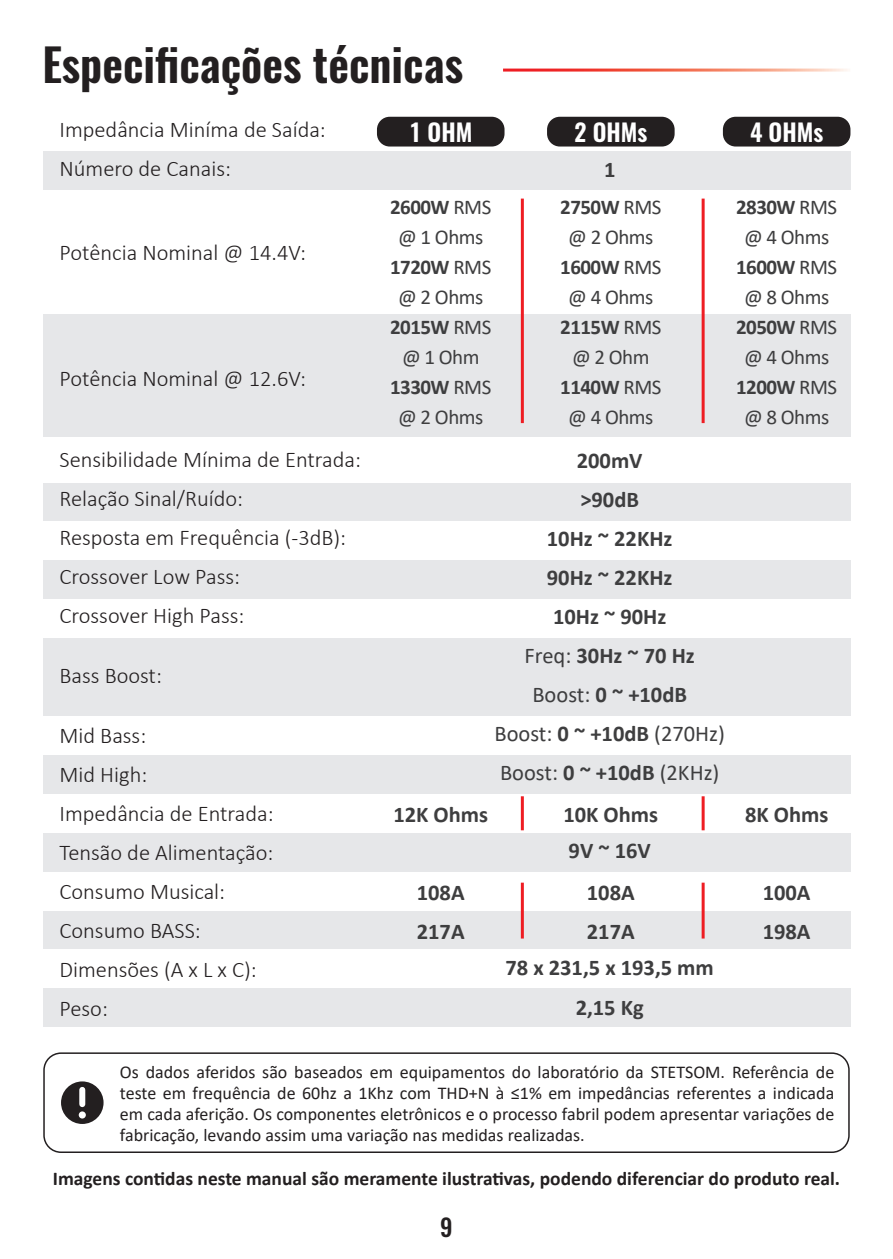
<style>
.page{position:relative;width:893px;height:1259px;background:#fff}
.page>*{position:absolute;margin:0;border:0;box-sizing:border-box;transform-origin:0 0}
.t1{font:600 45px "Oswald";color:#231f20}
.t2{font:600 24px "Oswald";color:#fff}
.t3{font:500 24px "Oswald";color:#231f20}
.t4{font:300 22.5px "Calibri";color:#231f20}
.t5{font:700 22.5px "Calibri";color:#3e3e3f}
.t6{font:22.5px "Calibri";color:#3e3e3f}
.t7{font:700 21px "Calibri";letter-spacing:-.025em;color:#3e3e3f}
.t8{font:21px "Calibri";letter-spacing:-.025em;color:#3e3e3f}
.t9{font:700 19.5px "Calibri";color:#231f20}
.t10{font:18px/21px "Calibri";color:#231f20;text-align:justify}
.s1{font-weight:400}
.s2{font-weight:700}
</style>
<div class="page">
<div style="left:43px;top:910px;width:807px;height:39px;background:#e6e7e9"></div>
<div style="left:43px;top:482px;width:807px;height:39px;background:#e6e7e9"></div>
<div style="left:43px;top:832px;width:807px;height:39px;background:#e6e7e9"></div>
<div style="left:43px;top:988px;width:807px;height:39px;background:#e6e7e9"></div>
<div style="left:43px;top:313px;width:807px;height:124px;background:#e6e7e9"></div>
<div style="left:43px;top:151px;width:807px;height:39px;background:#e6e7e9"></div>
<div style="left:43px;top:755px;width:807px;height:39px;background:#e6e7e9"></div>
<div style="left:43px;top:638px;width:807px;height:78px;background:#e6e7e9"></div>
<div style="left:43px;top:560px;width:807px;height:39px;background:#e6e7e9"></div>
<div style="left:43px;top:1052px;width:807px;height:101px;border:2px solid #231f20;border-radius:17px"></div>
<div style="left:61px;top:1081px;width:43px;height:43px;background:#231f20;border-radius:50%"></div>
<div style="left:79px;top:1089px;width:6px;height:15px;background:#fff"></div>
<div style="left:79px;top:1111px;width:7px;height:7px;background:#fff;border-radius:50%"></div>
<hr style="left:702px;top:199px;width:3px;height:224px;background:#ee1d23">
<hr style="left:521px;top:199px;width:3px;height:224px;background:#ee1d23">
<div style="left:547px;top:117px;width:128px;height:29px;background:#231f20;border-radius:13px"></div>
<div style="left:377px;top:117px;width:127px;height:29px;background:#231f20;border-radius:13px"></div>
<div style="left:723px;top:117px;width:127px;height:29px;background:#231f20;border-radius:13px"></div>
<hr style="left:521px;top:882px;width:3px;height:56px;background:#ee1d23">
<hr style="left:702px;top:882px;width:3px;height:56px;background:#ee1d23">
<hr style="left:521px;top:796px;width:3px;height:34px;background:#ee1d23">
<hr style="left:702px;top:796px;width:3px;height:34px;background:#ee1d23">
<p class="t1" style="left:43px;top:33px;width:422px">Especificações técnicas</p>
<p class="t4" style="left:60px;top:115px;width:268px">Impedância Miníma de Saída:</p>
<p class="t4" style="left:60px;top:154px;width:173px">Número de Canais:</p>
<p class="t4" style="left:60px;top:238px;width:248px">Potência Nominal @ 14.4V:</p>
<p class="t4" style="left:60px;top:364px;width:248px">Potência Nominal @ 12.6V:</p>
<p class="t4" style="left:60px;top:445px;width:303px">Sensibilidade Mínima de Entrada:</p>
<p class="t4" style="left:60px;top:484px;width:185px">Relação Sinal/Ruído:</p>
<p class="t4" style="left:60px;top:523px;width:288px">Resposta em Frequência (-3dB):</p>
<p class="t4" style="left:60px;top:562px;width:182px">Crossover Low Pass:</p>
<p class="t4" style="left:60px;top:601px;width:186px">Crossover High Pass:</p>
<p class="t4" style="left:60px;top:661px;width:104px">Bass Boost:</p>
<p class="t4" style="left:60px;top:721px;width:88px">Mid Bass:</p>
<p class="t4" style="left:60px;top:760px;width:89px">Mid High:</p>
<p class="t4" style="left:60px;top:799px;width:216px">Impedância de Entrada:</p>
<p class="t4" style="left:60px;top:838px;width:215px">Tensão de Alimentação:</p>
<p class="t4" style="left:60px;top:877px;width:167px">Consumo Musical:</p>
<p class="t4" style="left:60px;top:916px;width:143px">Consumo BASS:</p>
<p class="t4" style="left:60px;top:955px;width:199px">Dimensões (A x L x C):</p>
<p class="t4" style="left:60px;top:994px;width:50px">Peso:</p>
<p class="t2" style="left:409px;top:115px;width:65px">1 OHM</p>
<p class="t2" style="left:574px;top:115px;width:75px">2 OHMs</p>
<p class="t2" style="left:750px;top:115px;width:75px">4 OHMs</p>
<p class="t7" style="left:390px;top:192px;width:103px">2600W <span class="s1">RMS</span></p>
<p class="t8" style="left:398px;top:223px;width:87px">@ 1 Ohms</p>
<p class="t7" style="left:390px;top:252px;width:103px">1720W <span class="s1">RMS</span></p>
<p class="t8" style="left:398px;top:283px;width:87px">@ 2 Ohms</p>
<p class="t7" style="left:390px;top:312px;width:103px">2015W <span class="s1">RMS</span></p>
<p class="t8" style="left:402px;top:343px;width:79px">@ 1 Ohm</p>
<p class="t7" style="left:390px;top:372px;width:103px">1330W <span class="s1">RMS</span></p>
<p class="t8" style="left:398px;top:403px;width:87px">@ 2 Ohms</p>
<p class="t5" style="left:604px;top:154px;width:13px">1</p>
<p class="t7" style="left:560px;top:192px;width:103px">2750W <span class="s1">RMS</span></p>
<p class="t8" style="left:568px;top:223px;width:87px">@ 2 Ohms</p>
<p class="t7" style="left:560px;top:252px;width:103px">1600W <span class="s1">RMS</span></p>
<p class="t8" style="left:568px;top:283px;width:87px">@ 4 Ohms</p>
<p class="t7" style="left:560px;top:312px;width:103px">2115W <span class="s1">RMS</span></p>
<p class="t8" style="left:572px;top:343px;width:79px">@ 2 Ohm</p>
<p class="t7" style="left:560px;top:372px;width:103px">1140W <span class="s1">RMS</span></p>
<p class="t8" style="left:568px;top:403px;width:87px">@ 4 Ohms</p>
<p class="t5" style="left:577px;top:445px;width:67px">200mV</p>
<p class="t5" style="left:580px;top:484px;width:60px">&gt;90dB</p>
<p class="t5" style="left:547px;top:523px;width:127px">10Hz ~ 22KHz</p>
<p class="t5" style="left:547px;top:562px;width:127px">90Hz ~ 22KHz</p>
<p class="t5" style="left:553px;top:601px;width:115px">10Hz ~ 90Hz</p>
<p class="t5" style="left:524px;top:640px;width:172px"><span class="s1">Freq:</span> 30Hz ~ 70 Hz</p>
<p class="t5" style="left:532px;top:679px;width:156px"><span class="s1">Boost:</span> 0 ~ +10dB</p>
<p class="t6" style="left:494px;top:718px;width:232px">Boost: <span class="s2">0 ~ +10dB</span> (270Hz)</p>
<p class="t6" style="left:500px;top:757px;width:221px">Boost: <span class="s2">0 ~ +10dB</span> (2KHz)</p>
<p class="t7" style="left:736px;top:192px;width:103px">2830W <span class="s1">RMS</span></p>
<p class="t8" style="left:744px;top:223px;width:87px">@ 4 Ohms</p>
<p class="t7" style="left:736px;top:252px;width:103px">1600W <span class="s1">RMS</span></p>
<p class="t8" style="left:744px;top:283px;width:87px">@ 8 Ohms</p>
<p class="t7" style="left:736px;top:312px;width:103px">2050W <span class="s1">RMS</span></p>
<p class="t8" style="left:744px;top:343px;width:87px">@ 4 Ohms</p>
<p class="t7" style="left:736px;top:372px;width:103px">1200W <span class="s1">RMS</span></p>
<p class="t8" style="left:744px;top:403px;width:87px">@ 8 Ohms</p>
<p class="t5" style="left:393px;top:798px;width:96px">12K Ohms</p>
<p class="t5" style="left:563px;top:798px;width:96px">10K Ohms</p>
<p class="t5" style="left:745px;top:798px;width:85px">8K Ohms</p>
<p class="t5" style="left:417px;top:876px;width:49px">108A</p>
<p class="t5" style="left:417px;top:915px;width:49px">217A</p>
<p class="t5" style="left:569px;top:835px;width:84px">9V ~ 16V</p>
<p class="t5" style="left:587px;top:876px;width:49px">108A</p>
<p class="t5" style="left:587px;top:915px;width:49px">217A</p>
<p class="t5" style="left:505px;top:952px;width:210px">78 x 231,5 x 193,5 mm</p>
<p class="t5" style="left:576px;top:991px;width:70px">2,15 Kg</p>
<p class="t5" style="left:763px;top:876px;width:49px">100A</p>
<p class="t5" style="left:763px;top:915px;width:49px">198A</p>
<p class="t10" style="left:120px;top:1061px;width:716px">Os dados aferidos são baseados em equipamentos do laboratório da STETSOM. Referência de teste em frequência de 60hz a 1Khz com THD+N à ≤1% em impedâncias referentes a indicada em cada aferição. Os componentes eletrônicos e o processo fabril podem apresentar variações de fabricação, levando assim uma variação nas medidas realizadas.</p>
<p class="t9" style="left:53px;top:1165px;width:789px">Imagens contidas neste manual são meramente ilustrativas, podendo diferenciar do produto real.</p>
<p class="t3" style="left:440px;top:1214px;width:14px">9</p>
</div>
